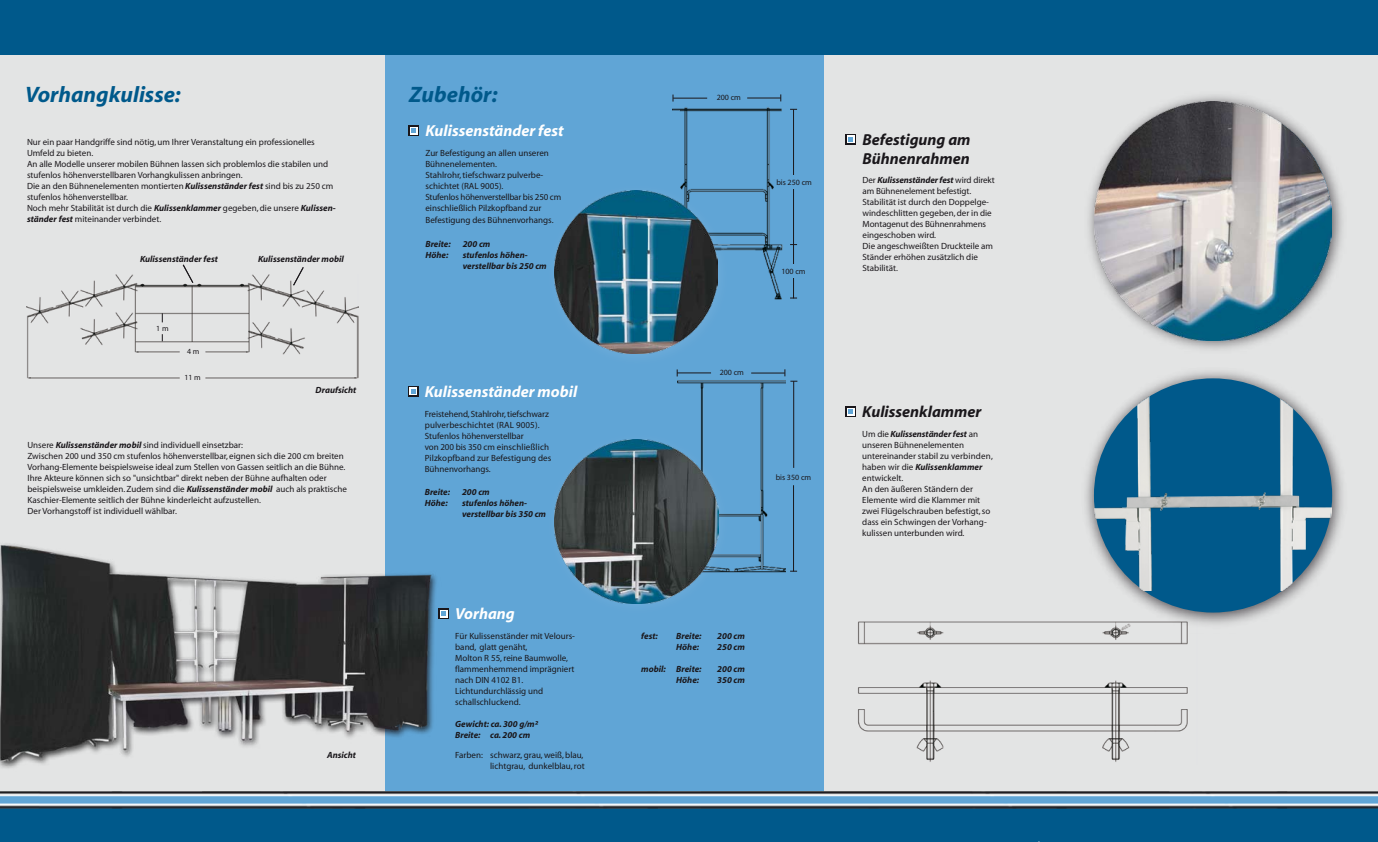
<style>
.page{position:relative;width:1378px;height:842px;background:#fff}
.page>*{position:absolute;margin:0;border:0;box-sizing:border-box;transform-origin:0 0}
.t1{font:italic 700 22.4px "Myriad";color:#00598b}
.t2{font:italic 700 16px "Myriad";color:#fff}
.t3{font:italic 700 16px/19px "Myriad";color:#1a171b}
.t4{font:9px/11px "Myriad";color:#1a171b}
.t5{font:italic 700 9px/11px "Myriad";color:#1a171b}
.t6{font:8px "Myriad";color:#1a171b}
.t7{font:7.9px "Myriad";color:#1a171b}
.s1{font-weight:700;font-style:italic}
</style>
<div class="page">
<div style="left:0;top:47px;width:1378px;height:795px;background:#e3e4e4"></div>
<div style="left:0;top:792px;width:1378px;height:50px;background:#00598b"></div>
<div style="left:385px;top:52px;width:438px;height:739px;background:#60a5d6"></div>
<img style="left:1088px;top:95px;width:255px;height:255px">
<img style="left:1094px;top:102px;width:237px;height:238px">
<div style="left:408px;top:386px;width:11px;height:11px;background:#1a171b"></div>
<div style="left:409px;top:387px;width:8px;height:8px;background:#fff"></div>
<svg style="left:411px;top:389px;width:5px;height:5px"></svg>
<div style="left:0;top:0;width:1378px;height:55px;background:#00598b"></div>
<hr style="left:793px;top:110px;width:1px;height:188px;background:#1a171b">
<img style="left:677px;top:380px;width:108px;height:193px">
<hr style="left:793px;top:381px;width:1px;height:87px;background:#1a171b">
<hr style="left:793px;top:485px;width:1px;height:86px;background:#1a171b">
<hr style="left:751px;top:373px;width:34px;height:1px;background:#1a171b">
<hr style="left:677px;top:373px;width:34px;height:1px;background:#1a171b">
<svg style="left:784px;top:369px;width:13px;height:13px"></svg>
<div style="left:785px;top:264px;width:19px;height:14px;background:#60a5d6"></div>
<img style="left:673px;top:107px;width:110px;height:193px">
<hr style="left:747px;top:98px;width:34px;height:1px;background:#1a171b">
<hr style="left:673px;top:98px;width:34px;height:1px;background:#1a171b">
<div style="left:785px;top:175px;width:19px;height:14px;background:#60a5d6"></div>
<img style="left:621px;top:427px;width:113px;height:177px">
<img style="left:620px;top:178px;width:114px;height:193px">
<img style="left:554px;top:191px;width:163px;height:162px">
<img style="left:0;top:790px;width:1378px;height:19px">
<img style="left:858px;top:621px;width:330px;height:141px">
<img style="left:1076px;top:621px;width:112px;height:12px">
<img style="left:1079px;top:371px;width:264px;height:259px">
<div style="left:1094px;top:378px;width:238px;height:234px;background:#00598b;border-radius:50%"></div>
<img style="left:1094px;top:396px;width:237px;height:195px">
<div style="left:408px;top:125px;width:11px;height:11px;background:#1a171b"></div>
<svg style="left:410px;top:127px;width:8px;height:8px"></svg>
<svg style="left:411px;top:129px;width:5px;height:4px"></svg>
<div style="left:845px;top:134px;width:11px;height:11px;background:#1a171b"></div>
<div style="left:847px;top:135px;width:8px;height:8px;background:#fff"></div>
<svg style="left:848px;top:137px;width:5px;height:5px"></svg>
<svg style="left:845px;top:406px;width:11px;height:11px"></svg>
<div style="left:847px;top:408px;width:8px;height:7px;background:#fff"></div>
<svg style="left:848px;top:409px;width:5px;height:5px"></svg>
<div style="left:438px;top:608px;width:11px;height:11px;background:#1a171b"></div>
<div style="left:440px;top:610px;width:8px;height:8px;background:#fff"></div>
<svg style="left:443px;top:611px;width:3px;height:5px"></svg>
<img style="left:0;top:543px;width:443px;height:225px">
<img style="left:26px;top:274px;width:333px;height:105px">
<svg style="left:182px;top:264px;width:12px;height:20px"></svg>
<svg style="left:293px;top:267px;width:11px;height:19px"></svg>
<img style="left:554px;top:439px;width:164px;height:164px">
<h1 class="t1" style="left:25px;top:83px;width:157px">Vorhangkulisse:</h1>
<h1 class="t1" style="left:409px;top:82px;width:90px">Zubehör:</h1>
<p class="t4" style="left:27px;top:137px;width:310px">Nur ein paar Handgriffe sind nötig, um Ihrer Veranstaltung ein professionelles Umfeld zu bieten.<br>An alle Modelle unserer mobilen Bühnen lassen sich problemlos die stabilen und stufenlos höhenverstellbaren Vorhangkulissen anbringen.<br>Die an den Bühnenelementen montierten <span class="s1">Kulissenständer fest</span> sind bis zu 250 cm stufenlos höhenverstellbar.<br>Noch mehr Stabilität ist durch die <span class="s1">Kulissenklammer</span> gegeben, die unsere <span class="s1">Kulissen&shy;ständer fest</span> miteinander verbindet.</p>
<p class="t5" style="left:140px;top:254px;width:79px">Kulissenständer fest</p>
<p class="t5" style="left:258px;top:254px;width:87px">Kulissenständer mobil</p>
<p class="t7" style="left:156px;top:324px;width:14px">1 m</p>
<p class="t7" style="left:187px;top:347px;width:14px">4 m</p>
<p class="t7" style="left:184px;top:374px;width:18px">11 m</p>
<p class="t5" style="left:316px;top:385px;width:42px">Draufsicht</p>
<p class="t4" style="left:27px;top:440px;width:321px">Unsere <span class="s1">Kulissenständer mobil</span> sind individuell einsetzbar:<br>Zwischen 200 und 350 cm stufenlos höhenverstellbar, eignen sich die 200 cm breiten Vorhang-Elemente beispielsweise ideal zum Stellen von Gassen seitlich an die Bühne.<br>Ihre Akteure können sich so "unsichtbar" direkt neben der Bühne aufhalten oder beispielsweise umkleiden. Zudem sind die <span class="s1">Kulissenständer mobil</span> auch als praktische Kaschier-Elemente seitlich der Bühne kinderleicht aufzustellen.<br>Der Vorhangstoff ist individuell wählbar.</p>
<p class="t5" style="left:327px;top:750px;width:30px">Ansicht</p>
<h2 class="t2" style="left:425px;top:123px;width:140px">Kulissenständer fest</h2>
<p class="t4" style="left:425px;top:148px;width:137px">Zur Befestigung an allen unseren<br>Bühnenelementen.<br>Stahlrohr, tiefschwarz pulverbe&shy;schichtet (RAL 9005).<br>Stufenlos höhenverstellbar bis 250 cm einschließlich Pilzkopfband zur</p>
<p class="t4" style="left:425px;top:215px;width:130px">Befestigung des Bühnenvorhangs.</p>
<p class="t5" style="left:425px;top:238px;width:27px">Breite:</p>
<p class="t5" style="left:463px;top:238px;width:29px">200 cm</p>
<p class="t5" style="left:425px;top:249px;width:24px">Höhe:</p>
<p class="t5" style="left:463px;top:249px;width:85px">stufenlos höhen&shy;verstellbar bis 250 cm</p>
<h2 class="t2" style="left:425px;top:383px;width:154px">Kulissenständer mobil</h2>
<p class="t4" style="left:425px;top:409px;width:128px">Freistehend, Stahlrohr, tiefschwarz pulverbeschichtet (RAL 9005).<br>Stufenlos höhenverstellbar<br>von 200 bis 350 cm einschließlich<br>Pilzkopfband zur Befestigung des<br>Bühnenvorhangs.</p>
<p class="t5" style="left:425px;top:487px;width:27px">Breite:</p>
<p class="t5" style="left:462px;top:487px;width:29px">200 cm</p>
<p class="t5" style="left:425px;top:498px;width:24px">Höhe:</p>
<p class="t5" style="left:462px;top:498px;width:85px">stufenlos höhen&shy;verstellbar bis 350 cm</p>
<h2 class="t2" style="left:455px;top:605px;width:61px">Vorhang</h2>
<p class="t4" style="left:455px;top:631px;width:121px">Für Kulissenständer mit Velours&shy;band, glatt genäht,<br>Molton R 55, reine Baumwolle, flammenhemmend imprägniert nach DIN 4102 B1.<br>Lichtundurchlässig und schallschluckend.</p>
<p class="t5" style="left:455px;top:719px;width:84px">Gewicht: ca. 300 g/m²<br>Breite: ca. 200 cm</p>
<p class="t4" style="left:455px;top:750px;width:131px;text-align:right">Farben: schwarz, grau, weiß, blau, lichtgrau, dunkelblau, rot</p>
<p class="t6" style="left:716px;top:93px;width:26px">200 cm</p>
<p class="t6" style="left:776px;top:178px;width:37px">bis 250 cm</p>
<p class="t6" style="left:781px;top:267px;width:26px">100 cm</p>
<p class="t6" style="left:720px;top:368px;width:26px">200 cm</p>
<p class="t6" style="left:776px;top:473px;width:37px">bis 350 cm</p>
<p class="t5" style="left:641px;top:631px;width:18px">fest:</p>
<p class="t5" style="left:676px;top:631px;width:27px">Breite:</p>
<p class="t5" style="left:717px;top:631px;width:29px">200 cm</p>
<p class="t5" style="left:676px;top:642px;width:24px">Höhe:</p>
<p class="t5" style="left:717px;top:642px;width:29px">250 cm</p>
<p class="t5" style="left:641px;top:664px;width:62px">mobil: Breite:</p>
<p class="t5" style="left:717px;top:664px;width:29px">200 cm</p>
<p class="t5" style="left:676px;top:675px;width:24px">Höhe:</p>
<p class="t5" style="left:717px;top:675px;width:29px">350 cm</p>
<h2 class="t3" style="left:862px;top:131px;width:110px">Befestigung am<br>Bühnenrahmen</h2>
<p class="t4" style="left:862px;top:175px;width:134px">Der <span class="s1">Kulissenständer fest</span> wird direkt am Bühnenelement befestigt.<br>Stabilität ist durch den Doppelge&shy;windeschlitten gegeben, der in die<br>Montagenut des Bühnenrahmens eingeschoben wird.<br>Die angeschweißten Druckteile am<br>Ständer erhöhen zusätzlich die<br>Stabilität.</p>
<h2 class="t3" style="left:862px;top:403px;width:121px">Kulissenklammer</h2>
<p class="t4" style="left:862px;top:429px;width:132px">Um die <span class="s1">Kulissenständer fest</span> an unseren Bühnenelementen untereinander stabil zu verbinden, haben wir die <span class="s1">Kulissenklammer </span>entwickelt.<br>An den äußeren Ständern der<br>Elemente wird die Klammer mit zwei Flügelschrauben befestigt, so dass ein Schwingen der Vorhang&shy;kulissen unterbunden wird.</p>
</div>
